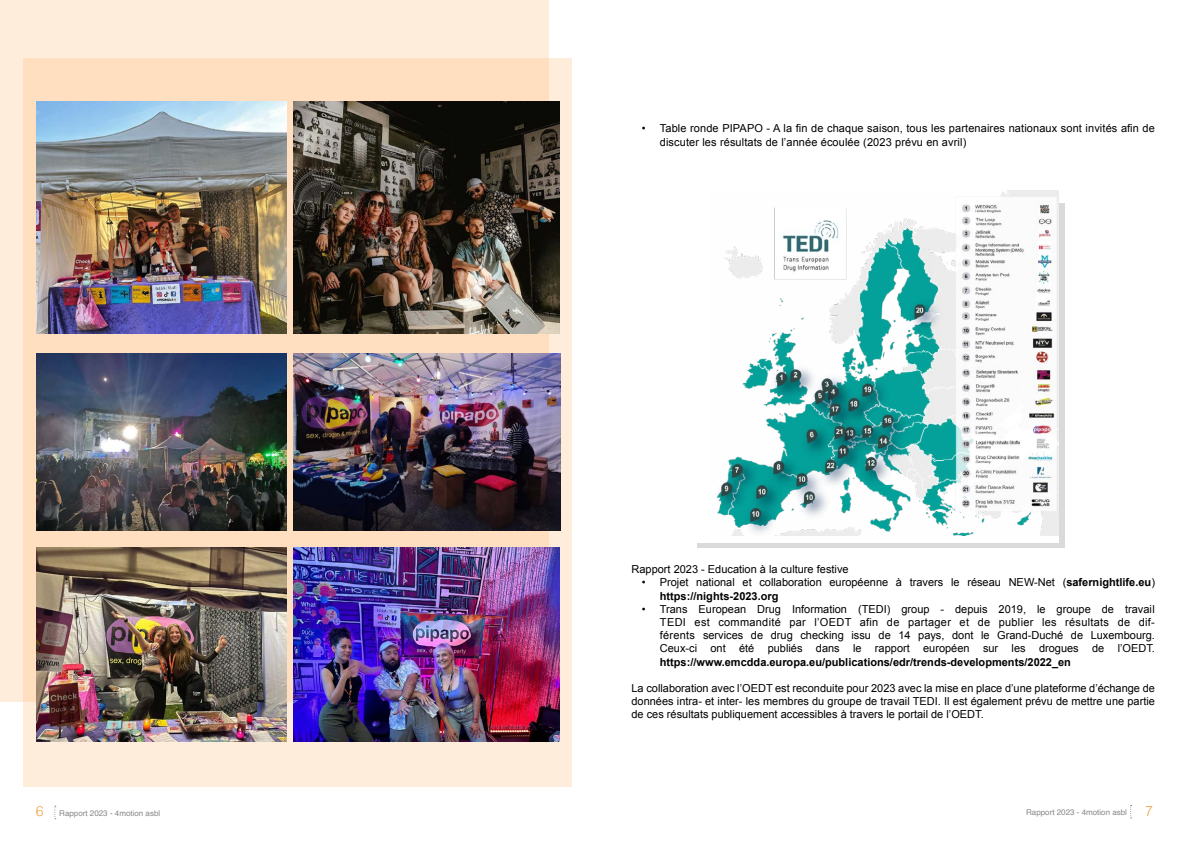
<style>
.page{position:relative;width:1191px;height:842px;background:#fff}
.page>*{position:absolute;margin:0;border:0;box-sizing:border-box;transform-origin:0 0}
.t1{font:300 14px "Helvetica";color:#f1a048}
.t2{font:11px/13.2px "Arial";color:#000}
.t3{font:700 11px "Arial";color:#000}
.t4{font:8px "Helvetica";color:#898887}
.s1{font-weight:700}
.s2{font-weight:300;font-size:14px;color:#f1a048}
</style>
<div class="page">
<svg style="left:54px;top:806px;width:2px;height:13px"></svg>
<div style="left:0;top:0;width:549px;height:702px;background:#ffeddc"></div>
<svg style="left:23px;top:58px;width:549px;height:729px;background:#f9dfc7"></svg>
<img style="left:36px;top:354px;width:251px;height:177px">
<img style="left:294px;top:354px;width:266px;height:177px">
<img style="left:36px;top:101px;width:251px;height:232px">
<img style="left:294px;top:101px;width:266px;height:232px">
<div style="left:697px;top:203px;width:368px;height:345px;background:linear-gradient(to right,#dadada,#dadada)"></div>
<div style="left:694px;top:191px;width:364px;height:351px;background:#fff"></div>
<img style="left:716px;top:191px;width:342px;height:344px">
<img style="left:36px;top:548px;width:251px;height:193px">
<img style="left:293px;top:548px;width:267px;height:193px">
<p class="t2" style="left:660px;top:122px;width:496px;text-indent:-18px">• Table ronde PIPAPO - A la fin de chaque saison, tous les partenaires nationaux sont invités afin de discuter les résultats de l’année écoulée (2023 prévu en avril)</p>
<p class="t2" style="left:631px;top:563px;width:219px">Rapport 2023 - Education à la culture festive</p>
<p class="t2" style="left:660px;top:576px;width:496px;text-indent:-18px">• Projet national et collaboration européenne à travers le réseau NEW-Net (<span class="s1">safernightlife.eu</span>) <span class="s1">https://nights-2023.org</span></p>
<p class="t2" style="left:660px;top:602px;width:496px;text-align:justify;text-indent:-18px">• Trans European Drug Information (TEDI) group - depuis 2019, le groupe de travail TEDI est commandité par l’OEDT afin de partager et de publier les résultats de dif&shy;férents services de drug checking issu de 14 pays, dont le Grand-Duché de Luxembourg.<br>Ceux-ci ont été publiés dans le rapport européen sur les drogues de l’OEDT.</p>
<p class="t3" style="left:660px;top:654px;width:412px">https://www.emcdda.europa.eu/publications/edr/trends-developments/2022_en</p>
<p class="t2" style="left:631px;top:681px;width:525px;text-align:justify">La collaboration avec l’OEDT est reconduite pour 2023 avec la mise en place d’une plateforme d’échange de données intra- et inter- les membres du groupe de travail TEDI. Il est également prévu de mettre une partie de ces résultats publiquement accessibles à travers le portail de l’OEDT.</p>
<p class="t4" style="left:36px;top:807px;width:126px"><span class="s2">6</span> Rapport 2023 - 4motion asbl</p>
<p class="t4" style="left:1026px;top:806px;width:102px">Rapport 2023 - 4motion asbl</p>
<p class="t1" style="left:1145px;top:799px;width:9px">7</p>
</div>
